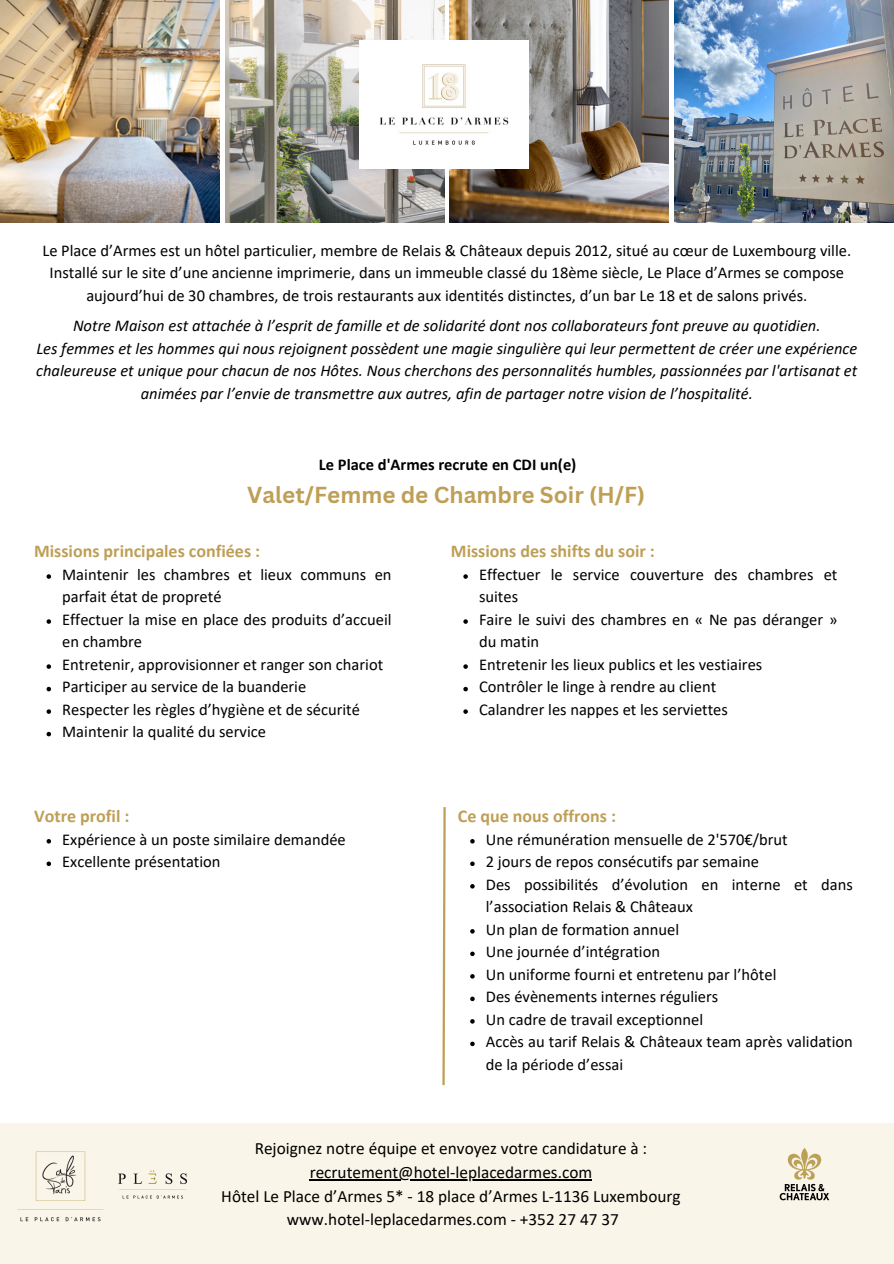
<style>
.page{position:relative;width:894px;height:1264px;background:#fff}
.page>*{position:absolute;margin:0;border:0;box-sizing:border-box;transform-origin:0 0}
.t1{font:700 22.5px "Canva Sans";color:#be9f56}
.t2{font:700 18px "Calibri";color:#be9f56}
.t3{font:17.25px "Calibri";color:#000}
.t4{font:16.5px/22.5px "Calibri";color:#000}
.t5{font:italic 16.5px/22.8px "Calibri";color:#000;text-align:center}
.t6{font:700 16.5px "Calibri";color:#000}
</style>
<div class="page">
<div style="left:0;top:1123px;width:893px;height:140px;background:#f9f5e8"></div>
<hr style="left:309px;top:1179px;width:283px;height:1px;background:#000">
<img style="left:779px;top:1148px;width:50px;height:52px">
<img style="left:17px;top:1151px;width:72px;height:71px">
<img style="left:0;top:0;width:219px;height:223px">
<img style="left:225px;top:0;width:219px;height:223px">
<img style="left:449px;top:0;width:219px;height:223px">
<img style="left:674px;top:0;width:219px;height:223px">
<img style="left:359px;top:41px;width:169px;height:127px">
<img style="left:89px;top:1170px;width:98px;height:52px">
<svg style="left:442px;top:807px;width:4px;height:279px"></svg>
<svg style="left:470px;top:839px;width:4px;height:4px"></svg>
<svg style="left:470px;top:861px;width:4px;height:5px"></svg>
<svg style="left:470px;top:884px;width:4px;height:4px"></svg>
<svg style="left:470px;top:929px;width:4px;height:4px"></svg>
<svg style="left:470px;top:951px;width:4px;height:5px"></svg>
<svg style="left:470px;top:974px;width:4px;height:4px"></svg>
<svg style="left:470px;top:996px;width:4px;height:5px"></svg>
<svg style="left:470px;top:1019px;width:4px;height:4px"></svg>
<svg style="left:470px;top:1041px;width:4px;height:5px"></svg>
<svg style="left:47px;top:839px;width:4px;height:4px"></svg>
<svg style="left:47px;top:861px;width:4px;height:5px"></svg>
<svg style="left:47px;top:574px;width:4px;height:5px"></svg>
<svg style="left:47px;top:619px;width:4px;height:5px"></svg>
<svg style="left:47px;top:664px;width:4px;height:5px"></svg>
<svg style="left:47px;top:687px;width:4px;height:4px"></svg>
<svg style="left:47px;top:709px;width:4px;height:5px"></svg>
<svg style="left:47px;top:732px;width:4px;height:4px"></svg>
<svg style="left:463px;top:574px;width:4px;height:5px"></svg>
<svg style="left:463px;top:619px;width:4px;height:5px"></svg>
<svg style="left:463px;top:664px;width:4px;height:5px"></svg>
<svg style="left:463px;top:687px;width:4px;height:4px"></svg>
<svg style="left:463px;top:709px;width:4px;height:5px"></svg>
<p class="t4" style="left:42px;top:240px;width:810px">Le Place d’Armes est un hôtel particulier, membre de Relais &amp; Châteaux depuis 2012, situé au cœur de Luxembourg ville.</p>
<p class="t4" style="left:50px;top:263px;width:795px;text-align:center">Installé sur le site d’une ancienne imprimerie, dans un immeuble classé du 18ème siècle, Le Place d’Armes se compose aujourd’hui de 30 chambres, de trois restaurants aux identités distinctes, d’un bar Le 18 et de salons privés.</p>
<p class="t5" style="left:73px;top:315px;width:748px">Notre Maison est attachée à l’esprit de famille et de solidarité dont nos collaborateurs font preuve au quotidien.</p>
<p class="t5" style="left:36px;top:338px;width:822px">Les femmes et les hommes qui nous rejoignent possèdent une magie singulière qui leur permettent de créer une expérience chaleureuse et unique pour chacun de nos Hôtes. Nous cherchons des personnalités humbles, passionnées par l'artisanat et animées par l’envie de transmettre aux autres, afin de partager notre vision de l’hospitalité.</p>
<p class="t6" style="left:319px;top:458px;width:259px">Le Place d'Armes recrute en CDI un(e)</p>
<p class="t1" style="left:247px;top:479px;width:399px">Valet/Femme de Chambre Soir (H/F)</p>
<p class="t2" style="left:34px;top:544px;width:227px">Missions principales confiées :</p>
<p class="t4" style="left:62px;top:564px;width:331px">Maintenir les chambres et lieux communs en parfait état de propreté</p>
<h2 class="t4" style="left:62px;top:609px;width:331px">Effectuer la mise en place des produits d’accueil en chambre</h2>
<p class="t4" style="left:62px;top:654px;width:322px">Entretenir, approvisionner et ranger son chariot</p>
<p class="t4" style="left:62px;top:677px;width:245px">Participer au service de la buanderie</p>
<p class="t4" style="left:62px;top:699px;width:299px">Respecter les règles d’hygiène et de sécurité</p>
<p class="t4" style="left:62px;top:722px;width:205px">Maintenir la qualité du service</p>
<p class="t2" style="left:34px;top:808px;width:97px">Votre profil :</p>
<p class="t4" style="left:62px;top:829px;width:285px">Expérience à un poste similaire demandée</p>
<h2 class="t4" style="left:62px;top:851px;width:160px">Excellente présentation</h2>
<p class="t2" style="left:451px;top:544px;width:205px">Missions des shifts du soir :</p>
<p class="t4" style="left:479px;top:564px;width:360px">Effectuer le service couverture des chambres et suites</p>
<p class="t4" style="left:479px;top:609px;width:360px">Faire le suivi des chambres en « Ne pas déranger » du matin</p>
<p class="t4" style="left:479px;top:654px;width:285px">Entretenir les lieux publics et les vestiaires</p>
<p class="t4" style="left:479px;top:677px;width:239px">Contrôler le linge à rendre au client</p>
<p class="t4" style="left:479px;top:699px;width:250px">Calandrer les nappes et les serviettes</p>
<p class="t2" style="left:457px;top:808px;width:160px">Ce que nous offrons :</p>
<p class="t4" style="left:485px;top:829px;width:303px">Une rémunération mensuelle de 2'570€/brut</p>
<p class="t4" style="left:485px;top:851px;width:274px">2 jours de repos consécutifs par semaine</p>
<p class="t4" style="left:485px;top:874px;width:368px">Des possibilités d’évolution en interne et dans l’association Relais &amp; Châteaux</p>
<p class="t4" style="left:485px;top:919px;width:195px">Un plan de formation annuel</p>
<p class="t4" style="left:485px;top:941px;width:176px">Une journée d’intégration</p>
<h2 class="t4" style="left:485px;top:964px;width:292px">Un uniforme fourni et entretenu par l’hôtel</h2>
<p class="t4" style="left:485px;top:986px;width:234px">Des évènements internes réguliers</p>
<p class="t4" style="left:485px;top:1009px;width:219px">Un cadre de travail exceptionnel</p>
<p class="t4" style="left:485px;top:1031px;width:368px">Accès au tarif Relais &amp; Châteaux team après validation de la période d’essai</p>
<p class="t3" style="left:254px;top:1141px;width:394px">Rejoignez notre équipe et envoyez votre candidature à :</p>
<p class="t3" style="left:309px;top:1165px;width:284px">recrutement@hotel-leplacedarmes.com</p>
<p class="t3" style="left:221px;top:1188px;width:461px">Hôtel Le Place d’Armes 5* - 18 place d’Armes L-1136 Luxembourg</p>
<p class="t3" style="left:287px;top:1212px;width:333px">www.hotel-leplacedarmes.com - +352 27 47 37</p>
</div>
